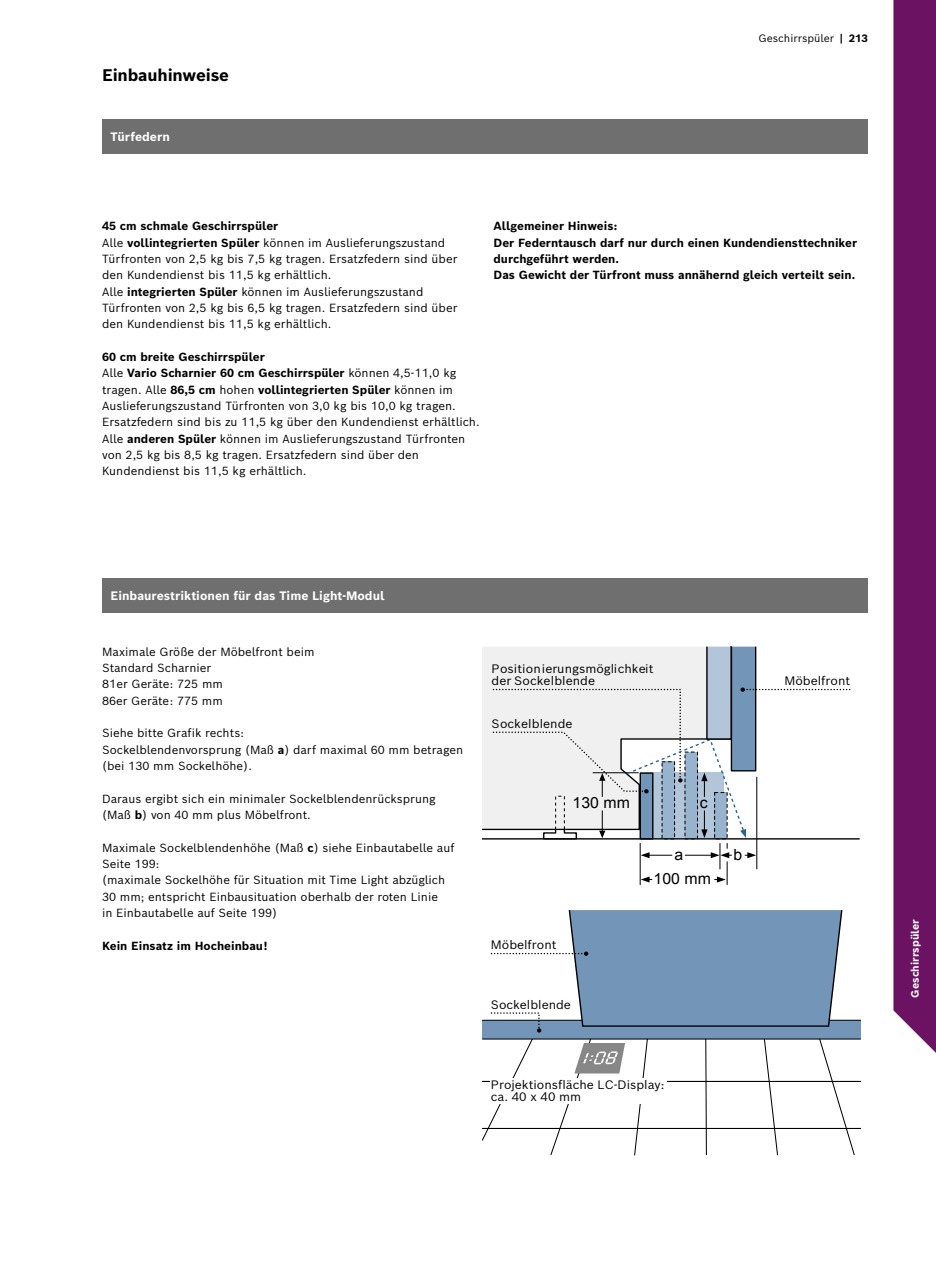
<style>
.page{position:relative;width:936px;height:1263px;background:#fff}
.page>*{position:absolute;margin:0;border:0;box-sizing:border-box;transform-origin:0 0}
.t1{font:700 16.5px "Bosch Sans";letter-spacing:-.01em;color:#000}
.t2{font:15.45px "Arial";color:#000}
.t3{font:12px/12px "Bosch Sans";color:#000}
.t4{font:700 12px "Bosch Sans";color:#fff}
.t5{font:11.55px/16.4px "Bosch Sans";color:#000}
.t6{font:700 11.55px/16.4px "Bosch Sans";color:#000}
.t7{font:10.5px "Bosch Sans";color:#000}
.t8{font:700 10.5px "Bosch Sans";color:#fff}
.s1{font-weight:700}
</style>
<div class="page">
<div style="left:893px;top:0;width:42px;height:1052px;background:#6b1362"></div>
<hr style="left:482px;top:838px;width:377px;height:1px;background:#000">
<svg style="left:482px;top:646px;width:368px;height:239px"></svg>
<div style="left:482px;top:1020px;width:378px;height:19px;background:#7295b8"></div>
<hr style="left:482px;top:1020px;width:378px;height:1px;background:#000">
<hr style="left:482px;top:1039px;width:378px;height:1px;background:#000">
<svg style="left:489px;top:910px;width:354px;height:122px"></svg>
<hr style="left:482px;top:1128px;width:378px;height:1px;background:#000">
<hr style="left:482px;top:1081px;width:378px;height:1px;background:#000">
<svg style="left:763px;top:1038px;width:15px;height:117px"></svg>
<svg style="left:633px;top:1038px;width:15px;height:117px"></svg>
<svg style="left:705px;top:1038px;width:2px;height:117px"></svg>
<svg style="left:818px;top:1038px;width:37px;height:117px"></svg>
<svg style="left:482px;top:1038px;width:51px;height:103px"></svg>
<div style="left:489px;top:1078px;width:177px;height:25px;background:#fff"></div>
<svg style="left:550px;top:1038px;width:75px;height:117px"></svg>
<div style="left:102px;top:119px;width:765px;height:34px;background:#706f6f"></div>
<div style="left:102px;top:578px;width:765px;height:34px;background:#706f6f"></div>
<h1 class="t1" style="left:102px;top:64px;width:128px">Einbauhinweise</h1>
<p class="t4" style="left:111px;top:128px;width:61px">Türfedern</p>
<p class="t7" style="left:758px;top:31px;width:111px">Geschirrspüler <span class="s1">| 213</span></p>
<p class="t5" style="left:102px;top:218px;width:357px"><span class="s1">45 cm schmale Geschirrspüler<br></span>Alle <span class="s1">vollintegrierten Spüler</span> können im Auslieferungszustand Türfronten von 2,5 kg bis 7,5 kg tragen. Ersatzfedern sind über den Kundendienst bis 11,5 kg erhältlich.<br>Alle <span class="s1">integrierten Spüler</span> können im Auslieferungszustand Türfronten von 2,5 kg bis 6,5 kg tragen. Ersatzfedern sind über den Kundendienst bis 11,5 kg erhältlich.</p>
<p class="t5" style="left:102px;top:348px;width:379px"><span class="s1">60 cm breite Geschirrspüler<br></span>Alle <span class="s1">Vario Scharnier 60 cm Geschirrspüler</span> können 4,5-11,0 kg tragen. Alle <span class="s1">86,5 cm</span> hohen <span class="s1">vollintegrierten Spüler</span> können im Auslieferungszustand Türfronten von 3,0 kg bis 10,0 kg tragen.<br>Ersatzfedern sind bis zu 11,5 kg über den Kundendienst erhältlich.<br>Alle <span class="s1">anderen Spüler</span> können im Auslieferungszustand Türfronten von 2,5 kg bis 8,5 kg tragen. Ersatzfedern sind über den Kundendienst bis 11,5 kg erhältlich.</p>
<p class="t6" style="left:493px;top:218px;width:365px">Allgemeiner Hinweis:<br>Der Federntausch darf nur durch einen Kundendiensttechniker durchgeführt werden.<br>Das Gewicht der Türfront muss annähernd gleich verteilt sein.</p>
<p class="t4" style="left:111px;top:588px;width:275px">Einbaurestriktionen für das Time Light-Modul</p>
<p class="t5" style="left:102px;top:643px;width:214px">Maximale Größe der Möbelfront beim<br>Standard Scharnier<br>81er Geräte: 725 mm<br>86er Geräte: 775 mm</p>
<p class="t5" style="left:102px;top:724px;width:362px">Siehe bitte Grafik rechts:<br>Sockelblendenvorsprung (Maß <span class="s1">a</span>) darf maximal 60 mm betragen (bei 130 mm Sockelhöhe).</p>
<p class="t5" style="left:102px;top:790px;width:335px">Daraus ergibt sich ein minimaler Sockelblendenrücksprung (Maß <span class="s1">b</span>) von 40 mm plus Möbelfront.</p>
<p class="t5" style="left:102px;top:839px;width:354px">Maximale Sockelblendenhöhe (Maß <span class="s1">c</span>) siehe Einbautabelle auf Seite 199:<br>(maximale Sockelhöhe für Situation mit Time Light abzüglich 30 mm; entspricht Einbausituation oberhalb der roten Linie<br>in Einbautabelle auf Seite 199)</p>
<p class="t6" style="left:102px;top:937px;width:167px">Kein Einsatz im Hocheinbau!</p>
<p class="t3" style="left:491px;top:662px;width:163px">Positionierungsmöglichkeit der Sockelblende</p>
<p class="t3" style="left:491px;top:717px;width:82px">Sockelblende</p>
<h2 class="t2" style="left:572px;top:793px;width:59px">130 mm</h2>
<h2 class="t2" style="left:699px;top:792px;width:9px">c</h2>
<h2 class="t2" style="left:674px;top:844px;width:10px">a</h2>
<h2 class="t2" style="left:733px;top:844px;width:10px">b</h2>
<p class="t3" style="left:491px;top:938px;width:67px">Möbelfront</p>
<p class="t3" style="left:491px;top:998px;width:82px">Sockelblende</p>
<h2 class="t2" style="left:653px;top:868px;width:59px">100 mm</h2>
<p class="t3" style="left:491px;top:1077px;width:175px">Projektionsfläche LC-Display: ca. 40 x 40 mm</p>
<p class="t3" style="left:784px;top:674px;width:67px">Möbelfront</p>
<p class="t8" style="left:908px;top:998px;width:80px;rotate:-90deg">Geschirrspüler</p>
</div>
